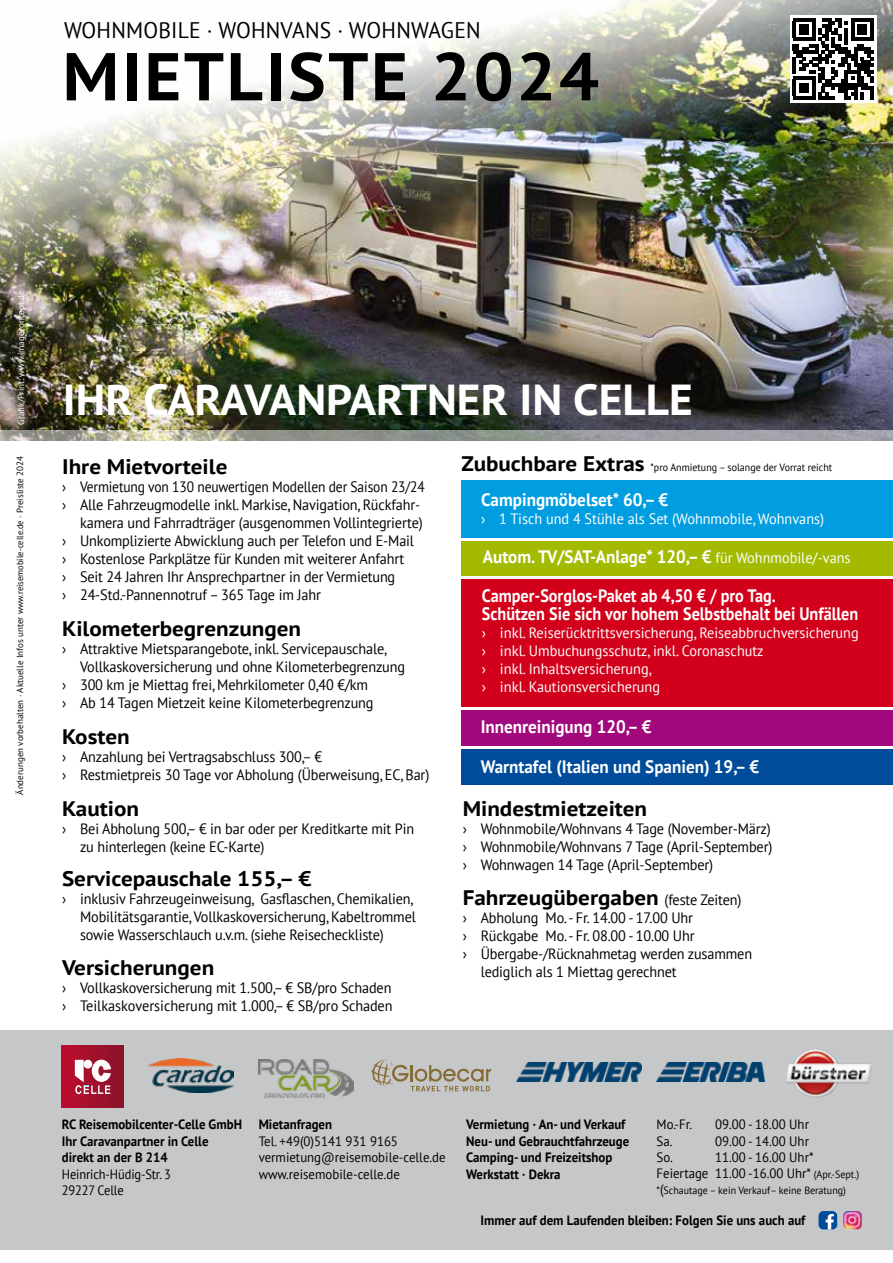
<style>
.page{position:relative;width:893px;height:1263px;background:#fff}
.page>*{position:absolute;margin:0;border:0;box-sizing:border-box;transform-origin:0 0}
.t1{font:700 67.5px "PT Sans";letter-spacing:.035em;color:#000;scale:1.05 1}
.t2{font:700 43.2px "PT Sans";color:#fff;scale:1.05 1}
.t3{font:22.5px "PT Sans";letter-spacing:.01em;color:#000;scale:.96 1}
.t4{font:700 21px "PT Sans";color:#000;scale:1.1 1}
.t5{font:700 18px/39px "PT Sans";color:#fff;scale:.95 1}
.t6{font:700 18px "PT Sans";color:#fff;scale:.9 1}
.t7{font:15px/18px "PT Sans";letter-spacing:-.01em;color:#000;scale:.95 1}
.t8{font:15px/18px "PT Sans";color:#fff}
.t9{font:15px "PT Sans";letter-spacing:-.01em;color:#000;scale:.9 1}
.t10{font:700 13.5px/16.5px "PT Sans";color:#000;scale:.95 1}
.t11{font:13.5px/16.5px "PT Sans";color:#000;scale:.95 1}
.t12{font:13.5px/16.5px "PT Sans";color:#000;scale:.92 1}
.t13{font:10.5px "PT Sans";color:#000;scale:.95 1}
.t14{font:9px "PT Sans";color:#000}
.t15{font:9px "PT Sans";color:#fff}
.s1{font-weight:700;font-size:21px}
.s2{font-weight:400;font-size:15px}
.s3{font-size:10.5px}
.s4{font-size:13.5px}
</style>
<div class="page">
<img style="left:0;top:0;width:893px;height:430px">
<div style="left:0;top:1030px;width:893px;height:228px;background:#c6c7c8"></div>
<div style="left:461px;top:579px;width:432px;height:128px;background:#d3001b"></div>
<div style="left:461px;top:541px;width:432px;height:35px;background:#a4ba00"></div>
<div style="left:461px;top:480px;width:432px;height:58px;background:#009ee0"></div>
<img style="left:148px;top:1058px;width:85px;height:35px">
<img style="left:786px;top:1049px;width:86px;height:48px">
<div style="left:62px;top:1046px;width:62px;height:61px;background:linear-gradient(to right,#bd0e2e,#881329)"></div>
<svg style="left:75px;top:1060px;width:36px;height:34px"></svg>
<svg style="left:371px;top:1060px;width:120px;height:31px"></svg>
<img style="left:259px;top:1060px;width:95px;height:37px">
<img style="left:843px;top:1211px;width:19px;height:18px">
<div style="left:819px;top:1211px;width:18px;height:18px;background:#004c9a;border-radius:5px"></div>
<svg style="left:826px;top:1214px;width:8px;height:15px"></svg>
<div style="left:461px;top:710px;width:432px;height:36px;background:#a0087b"></div>
<div style="left:461px;top:749px;width:432px;height:36px;background:#004c9a"></div>
<img style="left:517px;top:1063px;width:124px;height:18px">
<div style="left:0;top:1251px;width:893px;height:12px;background:#fff"></div>
<svg style="left:790px;top:15px;width:87px;height:88px"></svg>
<svg style="left:793px;top:18px;width:81px;height:81px"></svg>
<svg style="left:0;top:430px;width:893px;height:11px;background:#9ea09b"></svg>
<img style="left:656px;top:1063px;width:109px;height:19px">
<h3 class="t3" style="left:64px;top:15px;width:435px">WOHNMOBILE · WOHNVANS · WOHNWAGEN</h3>
<h1 class="t1" style="left:63px;top:32px;width:512px">MIETLISTE 2024</h1>
<p class="t15" style="left:15px;top:425px;width:136px;rotate:-90deg">Grafik/Print: www.imageconcept.de</p>
<p class="t14" style="left:14px;top:795px;width:340px;rotate:-90deg">Änderungen vorbehalten · Aktuelle Infos unter www.reisemobile-celle.de · Preisliste 2024</p>
<h2 class="t2" style="left:63px;top:371px;width:601px">IHR CARAVANPARTNER IN CELLE</h2>
<h3 class="t4" style="left:62px;top:452px;width:152px">Ihre Mietvorteile</h3>
<p class="t9" style="left:62px;top:477px;width:404px">› Vermietung von 130 neuwertigen Modellen der Saison 23/24</p>
<p class="t7" style="left:62px;top:495px;width:378px">› Alle Fahrzeugmodelle inkl. Markise, Navigation, Rückfahr-</p>
<p class="t7" style="left:80px;top:513px;width:362px">kamera und Fahrradträger (ausgenommen Vollintegrierte)</p>
<p class="t7" style="left:62px;top:531px;width:372px">› Unkomplizierte Abwicklung auch per Telefon und E-Mail</p>
<p class="t7" style="left:62px;top:549px;width:362px">› Kostenlose Parkplätze für Kunden mit weiterer Anfahrt</p>
<p class="t7" style="left:62px;top:567px;width:352px">› Seit 24 Jahren Ihr Ansprechpartner in der Vermietung</p>
<p class="t7" style="left:62px;top:585px;width:274px">› 24-Std.-Pannennotruf – 365 Tage im Jahr</p>
<h3 class="t4" style="left:62px;top:614px;width:219px">Kilometerbegrenzungen</h3>
<p class="t7" style="left:62px;top:639px;width:343px">› Attraktive Mietsparangebote, inkl. Servicepauschale,</p>
<p class="t7" style="left:80px;top:657px;width:344px">Vollkaskoversicherung und ohne Kilometerbegrenzung</p>
<p class="t7" style="left:62px;top:675px;width:324px">› 300 km je Miettag frei, Mehrkilometer 0,40 €/km</p>
<p class="t7" style="left:62px;top:693px;width:329px">› Ab 14 Tagen Mietzeit keine Kilometerbegrenzung</p>
<h3 class="t4" style="left:62px;top:722px;width:63px">Kosten</h3>
<p class="t7" style="left:62px;top:747px;width:388px">› Anzahlung bei Vertragsabschluss 300,– €<br>› Restmietpreis 30 Tage vor Abholung (Überweisung, EC, Bar)</p>
<h3 class="t4" style="left:62px;top:794px;width:72px">Kaution</h3>
<p class="t7" style="left:80px;top:819px;width:353px;text-indent:-18px">› Bei Abholung 500,– € in bar oder per Kreditkarte mit Pin zu hinterlegen (keine EC-Karte)</p>
<h3 class="t4" style="left:62px;top:865px;width:228px">Servicepauschale 155,– €</h3>
<p class="t7" style="left:80px;top:889px;width:355px;text-indent:-18px">› inklusiv Fahrzeugeinweisung, Gasflaschen, Chemikalien,<br>Mobilitätsgarantie, Vollkaskoversicherung, Kabeltrommel sowie Wasserschlauch u.v.m. (siehe Reisecheckliste)</p>
<h3 class="t4" style="left:62px;top:953px;width:140px">Versicherungen</h3>
<p class="t7" style="left:62px;top:978px;width:349px">› Vollkaskoversicherung mit 1.500,– € SB/pro Schaden › Teilkaskoversicherung mit 1.000,– € SB/pro Schaden</p>
<p class="t13" style="left:461px;top:461px;width:392px"><span class="s1">Zubuchbare Extras</span> *pro Anmietung – solange der Vorrat reicht</p>
<p class="t5" style="left:481px;top:479px;width:198px">Campingmöbelset* 60,– €</p>
<p class="t8" style="left:481px;top:509px;width:344px">› 1 Tisch und 4 Stühle als Set (Wohnmobile, Wohnvans)</p>
<p class="t5" style="left:482px;top:537px;width:390px">Autom. TV/SAT-Anlage* 120,– € <span class="s2">für Wohnmobile/-vans<br></span>Camper-Sorglos-Paket ab 4,50 € / pro Tag.</p>
<p class="t6" style="left:482px;top:601px;width:420px">Schützen Sie sich vor hohem Selbstbehalt bei Unfällen</p>
<p class="t8" style="left:482px;top:623px;width:378px">› inkl. Reiserücktrittsversicherung, Reiseabbruchversicherung › inkl. Umbuchungsschutz, inkl. Coronaschutz<br>› inkl. Inhaltsversicherung,<br>› inkl. Kautionsversicherung</p>
<p class="t5" style="left:481px;top:707px;width:295px">Innenreinigung 120,– €<br>Warntafel (Italien und Spanien) 19,– €</p>
<h3 class="t4" style="left:463px;top:795px;width:169px">Mindestmietzeiten</h3>
<p class="t7" style="left:463px;top:820px;width:328px;text-align:justify">› Wohnmobile/Wohnvans 4 Tage (November-März) › Wohnmobile/Wohnvans 7 Tage (April-September) › Wohnwagen 14 Tage (April-September)</p>
<h3 class="t4" style="left:463px;top:883px;width:255px">Fahrzeugübergaben <span class="s2">(feste Zeiten)</span></h3>
<p class="t7" style="left:463px;top:908px;width:244px">› Abholung Mo. - Fr. 14.00 - 17.00 Uhr</p>
<p class="t7" style="left:463px;top:926px;width:246px">› Rückgabe Mo. - Fr. 08.00 - 10.00 Uhr</p>
<p class="t7" style="left:463px;top:944px;width:306px">› Übergabe-/Rücknahmetag werden zusammen</p>
<p class="t7" style="left:481px;top:962px;width:208px">lediglich als 1 Miettag gerechnet</p>
<p class="t10" style="left:62px;top:1116px;width:191px">RC Reisemobilcenter-Celle GmbH<br>Ihr Caravanpartner in Celle direkt an der B 214</p>
<p class="t12" style="left:62px;top:1165px;width:120px">Heinrich-Hüdig-Str. 3<br>29227 Celle</p>
<p class="t10" style="left:259px;top:1116px;width:79px">Mietanfragen</p>
<p class="t11" style="left:259px;top:1132px;width:198px">Tel. +49(0)5141 931 9165 vermietung@reisemobile-celle.de www.reisemobile-celle.de</p>
<p class="t10" style="left:466px;top:1116px;width:173px">Vermietung · An- und Verkauf<br>Neu- und Gebrauchtfahrzeuge<br>Camping- und Freizeitshop<br>Werkstatt · Dekra</p>
<p class="t11" style="left:656px;top:1116px;width:39px">Mo.-Fr.</p>
<p class="t11" style="left:715px;top:1116px;width:100px">09.00 - 18.00 Uhr</p>
<p class="t11" style="left:656px;top:1132px;width:18px">Sa.</p>
<p class="t11" style="left:715px;top:1132px;width:100px">09.00 - 14.00 Uhr</p>
<p class="t11" style="left:656px;top:1148px;width:19px">So.</p>
<p class="t11" style="left:656px;top:1148px;width:215px;text-indent:58px">11.00 - 16.00 Uhr*<br>Feiertage 11.00 -16.00 Uhr* <span class="s3">(Apr.-Sept.)</span></p>
<p class="t13" style="left:656px;top:1184px;width:201px">*<span class="s4">(</span>Schautage – kein Verkauf– keine Beratung)</p>
<p class="t10" style="left:481px;top:1211px;width:343px">Immer auf dem Laufenden bleiben: Folgen Sie uns auch auf</p>
</div>
